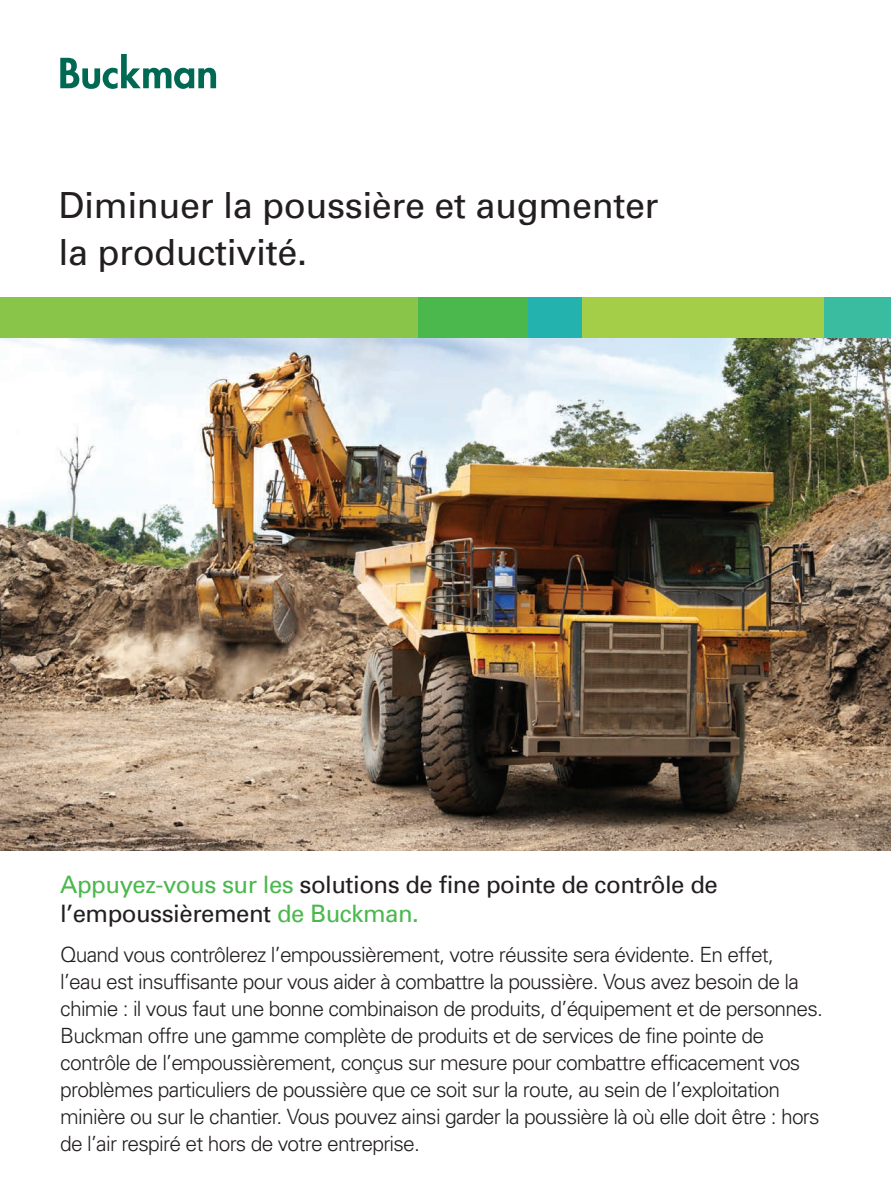
<style>
.page{position:relative;width:891px;height:1188px;background:#fff}
.page>*{position:absolute;margin:0;border:0;box-sizing:border-box;transform-origin:0 0}
.t1{font:36px/46.5px "Univers";letter-spacing:-.01em;color:#231f20}
.t2{font:24px/28.8px "Univers";letter-spacing:-.02em;color:#231f20}
.t3{font:300 21px/27px "Univers";letter-spacing:-.035em;color:#231f20}
.s1{color:#4bb84e}
</style>
<div class="page">
<img style="left:0;top:338px;width:891px;height:512px">
<svg style="left:60px;top:54px;width:156px;height:35px"></svg>
<div style="left:0;top:297px;width:419px;height:41px;background:#88c548"></div>
<div style="left:419px;top:297px;width:110px;height:41px;background:#4bb84e"></div>
<div style="left:529px;top:297px;width:53px;height:41px;background:#23b2ae"></div>
<div style="left:824px;top:297px;width:67px;height:41px;background:#3abca0"></div>
<div style="left:582px;top:297px;width:242px;height:41px;background:#a4ce48"></div>
<h1 class="t1" style="left:58px;top:181px;width:602px">Diminuer la poussière et augmenter la productivité.</h1>
<p class="t2" style="left:60px;top:870px;width:659px"><span class="s1">Appuyez-vous sur les</span> solutions de fine pointe de contrôle de l’empoussièrement <span class="s1">de Buckman.</span></p>
<p class="t3" style="left:60px;top:941px;width:764px">Quand vous contrôlerez l’empoussièrement, votre réussite sera évidente. En effet,<br>l’eau est insuffisante pour vous aider à combattre la poussière. Vous avez besoin de la chimie : il vous faut une bonne combinaison de produits, d’équipement et de personnes.<br>Buckman offre une gamme complète de produits et de services de fine pointe de contrôle de l’empoussièrement, conçus sur mesure pour combattre efficacement vos problèmes particuliers de poussière que ce soit sur la route, au sein de l’exploitation minière ou sur le chantier. Vous pouvez ainsi garder la poussière là où elle doit être : hors de l’air respiré et hors de votre entreprise.</p>
</div>
